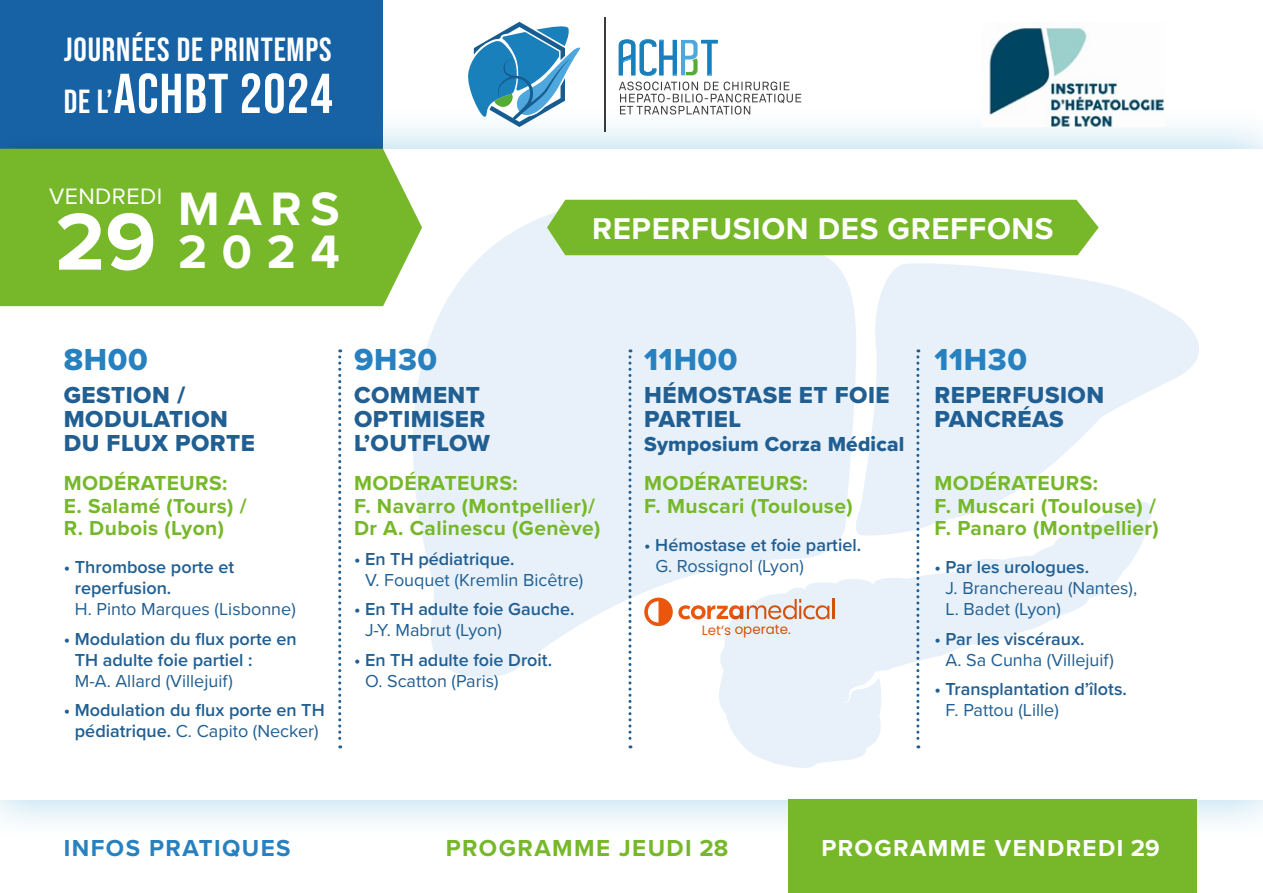
<style>
.page{position:relative;width:1263px;height:893px;background:#fff}
.page>*{position:absolute;margin:0;border:0;box-sizing:border-box;transform-origin:0 0}
.t1{font:700 83.7px "Proxima Nova";color:#fff}
.t2{font:56.1px "Bebas Neue";letter-spacing:.02em;color:#fff}
.t3{font:700 48.6px/42.5px "Proxima Nova";letter-spacing:.245em;color:#fff}
.t4{font:33.45px "Bebas Neue";letter-spacing:.025em;color:#fff}
.t5{font:31.5px "Proxima Nova Extrabld";letter-spacing:.02em;color:#2881be}
.t6{font:700 31.2px "Proxima Nova";letter-spacing:.02em;color:#fff}
.t7{font:24px/24px "Proxima Nova Extrabld";letter-spacing:.02em;color:#215f93}
.t8{font:700 24px "Proxima Nova";letter-spacing:.06em;color:#fff}
.t9{font:700 24px "Proxima Nova";letter-spacing:.06em;color:#76b82a}
.t10{font:700 24px "Proxima Nova";letter-spacing:.06em;color:#2881be}
.t11{font:23.1px "Proxima Nova";letter-spacing:.02em;color:#fff}
.t12{font:700 21px/22.5px "Proxima Nova";letter-spacing:.02em;color:#76b82a}
.t13{font:21px "Proxima Nova Extrabld";letter-spacing:.01em;color:#215f93}
.t14{font:600 18px/21px "Proxima Nova";color:#215f93}
.t15{font:18px/21px "Proxima Nova";color:#215f93}
.t16{font:13.5px "Poppins";letter-spacing:-.005em;color:#ea560d}
.s1{font-size:33.45px}
.s2{font-weight:400}
</style>
<div class="page">
<div style="left:0;top:106px;width:1263px;height:736px;background:#53addb;opacity:.5"></div>
<div style="left:0;top:149px;width:1263px;height:650px;background:#fff"></div>
<img style="left:982px;top:25px;width:183px;height:101px">
<div style="left:0;top:0;width:383px;height:149px;background:#1761a5"></div>
<svg style="left:413px;top:199px;width:446px;height:485px;fill:#e8f1f9"></svg>
<svg style="left:851px;top:260px;width:348px;height:239px;fill:#e8f1f9"></svg>
<svg style="left:717px;top:499px;width:435px;height:269px"></svg>
<div style="left:0;top:149px;width:422px;height:157px;background:#76b82a"></div>
<svg style="left:425px;top:17px;width:419px;height:132px"></svg>
<hr style="left:604px;top:17px;width:1px;height:115px;background:#3d3c3b">
<svg style="left:619px;top:82px;width:182px;height:33px"></svg>
<svg style="left:619px;top:39px;width:99px;height:37px"></svg>
<svg style="left:468px;top:22px;width:114px;height:105px"></svg>
<div style="left:789px;top:799px;width:408px;height:94px;background:#76b82a"></div>
<div style="left:547px;top:200px;width:552px;height:55px;background:#76b82a"></div>
<svg style="left:338px;top:349px;width:3px;height:399px"></svg>
<svg style="left:628px;top:349px;width:3px;height:399px"></svg>
<svg style="left:916px;top:349px;width:3px;height:399px"></svg>
<hr style="left:832px;top:599px;width:2px;height:20px;background:#ea560d">
<svg style="left:644px;top:598px;width:185px;height:28px"></svg>
<h3 class="t4" style="left:64px;top:30px;width:269px">JOURNÉES DE PRINTEMPS</h3>
<h2 class="t2" style="left:64px;top:62px;width:270px"><span class="s1">DE L’</span>ACHBT 2024</h2>
<p class="t11" style="left:49px;top:179px;width:115px">VENDREDI</p>
<h1 class="t1" style="left:55px;top:179px;width:103px">29</h1>
<h3 class="t6" style="left:592px;top:206px;width:463px">REPERFUSION DES GREFFONS</h3>
<h3 class="t3" style="left:178px;top:187px;width:163px">MARS<br>2024</h3>
<h3 class="t5" style="left:64px;top:336px;width:86px">8H00</h3>
<h3 class="t7" style="left:64px;top:382px;width:193px">GESTION /<br>MODULATION<br>DU FLUX PORTE</h3>
<p class="t12" style="left:64px;top:471px;width:184px">MODÉRATEURS:<br>E. Salamé (Tours) /<br>R. Dubois (Lyon)</p>
<p class="t14" style="left:75px;top:556px;width:161px;text-indent:-11px">• Thrombose porte et reperfusion.</p>
<p class="t15" style="left:75px;top:598px;width:222px">H. Pinto Marques (Lisbonne)</p>
<p class="t14" style="left:75px;top:628px;width:223px;text-indent:-11px">• Modulation du flux porte en<br>TH adulte foie partiel :</p>
<p class="t15" style="left:75px;top:669px;width:159px">M-A. Allard (Villejuif)</p>
<p class="t14" style="left:64px;top:699px;width:262px;text-align:center">• Modulation du flux porte en TH pédiatrique. <span class="s2">C. Capito (Necker)</span></p>
<h3 class="t5" style="left:354px;top:336px;width:85px">9H30</h3>
<h3 class="t7" style="left:354px;top:382px;width:138px">COMMENT<br>OPTIMISER<br>L’OUTFLOW</h3>
<p class="t12" style="left:354px;top:471px;width:248px">MODÉRATEURS:<br>F. Navarro (Montpellier)/<br>Dr A. Calinescu (Genève)</p>
<p class="t14" style="left:354px;top:548px;width:162px">• En TH pédiatrique.</p>
<p class="t15" style="left:365px;top:568px;width:220px">V. Fouquet (Kremlin Bicêtre)</p>
<p class="t14" style="left:354px;top:598px;width:222px">• En TH adulte foie Gauche.</p>
<p class="t15" style="left:365px;top:619px;width:138px">J-Y. Mabrut (Lyon)</p>
<p class="t14" style="left:354px;top:649px;width:200px">• En TH adulte foie Droit.</p>
<p class="t15" style="left:365px;top:669px;width:135px">O. Scatton (Paris)</p>
<h3 class="t5" style="left:644px;top:336px;width:95px">11H00</h3>
<h3 class="t7" style="left:644px;top:382px;width:247px">HÉMOSTASE ET FOIE<br>PARTIEL</h3>
<p class="t13" style="left:644px;top:428px;width:262px">Symposium Corza Médical</p>
<p class="t12" style="left:644px;top:471px;width:210px">MODÉRATEURS:<br>F. Muscari (Toulouse)</p>
<p class="t14" style="left:644px;top:534px;width:218px">• Hémostase et foie partiel.</p>
<p class="t15" style="left:655px;top:554px;width:150px">G. Rossignol (Lyon)</p>
<p class="t16" style="left:702px;top:622px;width:91px">Let‘s operate.</p>
<h3 class="t5" style="left:934px;top:336px;width:94px">11H30</h3>
<h3 class="t7" style="left:934px;top:382px;width:171px">REPERFUSION<br>PANCRÉAS</h3>
<p class="t12" style="left:934px;top:471px;width:226px">MODÉRATEURS:<br>F. Muscari (Toulouse) /<br>F. Panaro (Montpellier)</p>
<p class="t14" style="left:934px;top:556px;width:156px">• Par les urologues.</p>
<p class="t15" style="left:945px;top:577px;width:193px">J. Branchereau (Nantes),<br>L. Badet (Lyon)</p>
<p class="t14" style="left:934px;top:628px;width:151px">• Par les viscéraux.</p>
<p class="t15" style="left:945px;top:648px;width:170px">A. Sa Cunha (Villejuif)</p>
<p class="t14" style="left:934px;top:678px;width:194px">• Transplantation d’îlots.</p>
<p class="t15" style="left:945px;top:699px;width:115px">F. Pattou (Lille)</p>
<h3 class="t10" style="left:64px;top:830px;width:228px">INFOS PRATIQUES</h3>
<h3 class="t9" style="left:446px;top:830px;width:284px">PROGRAMME JEUDI 28</h3>
<h3 class="t8" style="left:821px;top:830px;width:340px">PROGRAMME VENDREDI 29</h3>
</div>
